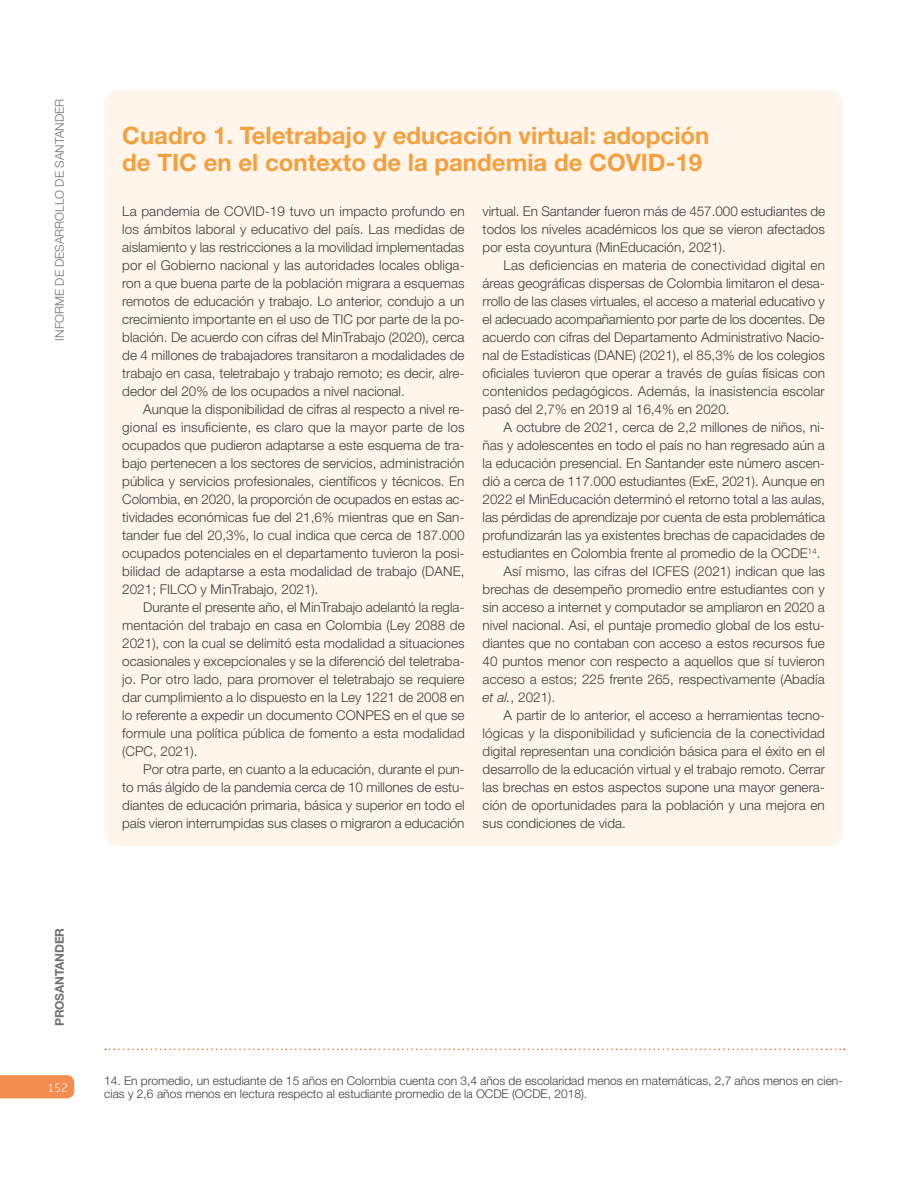
<style>
.page{position:relative;width:915px;height:1191px;background:#fff}
.page>*{position:absolute;margin:0;border:0;box-sizing:border-box;transform-origin:0 0}
.t1{font:700 24px/27px "Helvetica Neue";color:#f59f3d}
.t2{font:300 13.5px/18px "Helvetica Neue LT Std";color:#3c3c3b;text-align:justify}
.t3{font:300 13.5px/18px "Helvetica Neue";color:#3c3c3b;text-align:justify}
.t4{font:200 13.5px "Conduit ITC Std";color:#fff}
.t5{font:300 12px/13.2px "Helvetica Neue";color:#3c3c3b}
.t6{font:300 12px "Helvetica Neue";color:#706f6f}
.t7{font:700 12px "Helvetica Neue";letter-spacing:-.01em;color:#706f6f}
.s1{font-style:italic}
</style>
<div class="page">
<div style="left:0;top:1075px;width:74px;height:23px;background:#f28c4f"></div>
<div style="left:104px;top:90px;width:738px;height:756px;background:#fff5eb;border-radius:15px"></div>
<svg style="left:105px;top:1048px;width:739px;height:2px"></svg>
<p class="t6" style="left:52px;top:340px;width:243px;rotate:-90deg">INFORME DE DESARROLLO DE SANTANDER</p>
<h1 class="t1" style="left:122px;top:121px;width:588px">Cuadro 1. Teletrabajo y educación virtual: adopción de TIC en el contexto de la pandemia de COVID-19</h1>
<p class="t3" style="left:122px;top:202px;width:344px">La pandemia de COVID-19 tuvo un impacto profundo en los ámbitos laboral y educativo del país. Las medidas de aislamiento y las restricciones a la movilidad implementadas por el Gobierno nacional y las autoridades locales obliga&shy;ron a que buena parte de la población migrara a esquemas remotos de educación y trabajo. Lo anterior, condujo a un crecimiento importante en el uso de TIC por parte de la po&shy;blación. De acuerdo con cifras del MinTrabajo (2020), cerca de 4 millones de trabajadores transitaron a modalidades de trabajo en casa, teletrabajo y trabajo remoto; es decir, alre&shy;dedor del 20% de los ocupados a nivel nacional.</p>
<p class="t2" style="left:122px;top:400px;width:344px;text-indent:21px">Aunque la disponibilidad de cifras al respecto a nivel re&shy;gional es insuficiente, es claro que la mayor parte de los ocupados que pudieron adaptarse a este esquema de tra&shy;bajo pertenecen a los sectores de servicios, administración pública y servicios profesionales, científicos y técnicos. En Colombia, en 2020, la proporción de ocupados en estas ac&shy;tividades económicas fue del 21,6% mientras que en San&shy;tander fue del 20,3%, lo cual indica que cerca de 187.000 ocupados potenciales en el departamento tuvieron la posi&shy;bilidad de adaptarse a esta modalidad de trabajo (DANE, 2021; FILCO y MinTrabajo, 2021).</p>
<p class="t2" style="left:122px;top:598px;width:344px;text-indent:21px">Durante el presente año, el MinTrabajo adelantó la regla&shy;mentación del trabajo en casa en Colombia (Ley 2088 de 2021), con la cual se delimitó esta modalidad a situaciones ocasionales y excepcionales y se la diferenció del teletraba&shy;jo. Por otro lado, para promover el teletrabajo se requiere dar cumplimiento a lo dispuesto en la Ley 1221 de 2008 en lo referente a expedir un documento CONPES en el que se formule una política pública de fomento a esta modalidad (CPC, 2021).</p>
<p class="t2" style="left:122px;top:760px;width:343px;text-indent:21px">Por otra parte, en cuanto a la educación, durante el pun&shy;to más álgido de la pandemia cerca de 10 millones de estu&shy;diantes de educación primaria, básica y superior en todo el país vieron interrumpidas sus clases o migraron a educación</p>
<p class="t2" style="left:482px;top:202px;width:344px">virtual. En Santander fueron más de 457.000 estudiantes de todos los niveles académicos los que se vieron afectados por esta coyuntura (MinEducación, 2021).</p>
<p class="t2" style="left:482px;top:256px;width:344px;text-indent:21px">Las deficiencias en materia de conectividad digital en áreas geográficas dispersas de Colombia limitaron el desa&shy;rrollo de las clases virtuales, el acceso a material educativo y el adecuado acompañamiento por parte de los docentes. De acuerdo con cifras del Departamento Administrativo Nacio&shy;nal de Estadísticas (DANE) (2021), el 85,3% de los colegios oficiales tuvieron que operar a través de guías físicas con contenidos pedagógicos. Además, la inasistencia escolar pasó del 2,7% en 2019 al 16,4% en 2020.</p>
<p class="t2" style="left:503px;top:418px;width:323px">A octubre de 2021, cerca de 2,2 millones de niños, ni-</p>
<p class="t2" style="left:482px;top:436px;width:344px">ñas y adolescentes en todo el país no han regresado aún a</p>
<p class="t2" style="left:482px;top:454px;width:344px">la educación presencial. En Santander este número ascen-</p>
<p class="t2" style="left:482px;top:472px;width:343px">dió a cerca de 117.000 estudiantes (ExE, 2021). Aunque en</p>
<p class="t2" style="left:482px;top:490px;width:344px">2022 el MinEducación determinó el retorno total a las aulas,</p>
<p class="t2" style="left:482px;top:508px;width:344px">las pérdidas de aprendizaje por cuenta de esta problemática</p>
<p class="t2" style="left:482px;top:526px;width:344px">profundizarán las ya existentes brechas de capacidades de</p>
<p class="t2" style="left:482px;top:544px;width:339px">estudiantes en Colombia frente al promedio de la OCDE<sup>14</sup>.</p>
<p class="t2" style="left:503px;top:562px;width:323px">Así mismo, las cifras del ICFES (2021) indican que las</p>
<p class="t2" style="left:482px;top:580px;width:343px">brechas de desempeño promedio entre estudiantes con y</p>
<p class="t2" style="left:482px;top:598px;width:343px">sin acceso a internet y computador se ampliaron en 2020 a</p>
<p class="t2" style="left:482px;top:616px;width:344px">nivel nacional. Así, el puntaje promedio global de los estu-</p>
<p class="t2" style="left:482px;top:634px;width:343px">diantes que no contaban con acceso a estos recursos fue</p>
<p class="t2" style="left:482px;top:652px;width:343px">40 puntos menor con respecto a aquellos que sí tuvieron</p>
<p class="t2" style="left:482px;top:670px;width:343px">acceso a estos; 225 frente 265, respectivamente (Abadía</p>
<p class="t2" style="left:482px;top:688px;width:74px"><span class="s1">et al.</span>, 2021).</p>
<p class="t2" style="left:503px;top:706px;width:323px">A partir de lo anterior, el acceso a herramientas tecno-</p>
<p class="t2" style="left:482px;top:724px;width:344px">lógicas y la disponibilidad y suficiencia de la conectividad</p>
<p class="t2" style="left:482px;top:742px;width:344px">digital representan una condición básica para el éxito en el</p>
<p class="t2" style="left:482px;top:760px;width:344px">desarrollo de la educación virtual y el trabajo remoto. Cerrar</p>
<p class="t2" style="left:482px;top:778px;width:344px">las brechas en estos aspectos supone una mayor genera-</p>
<p class="t2" style="left:482px;top:796px;width:343px">ción de oportunidades para la población y una mejora en</p>
<p class="t2" style="left:482px;top:814px;width:145px">sus condiciones de vida.</p>
<p class="t7" style="left:52px;top:1026px;width:100px;rotate:-90deg">PROSANTANDER</p>
<p class="t4" style="left:47px;top:1079px;width:22px">152</p>
<p class="t5" style="left:104px;top:1074px;width:739px">14. En promedio, un estudiante de 15 años en Colombia cuenta con 3,4 años de escolaridad menos en matemáticas, 2,7 años menos en cien&shy;cias y 2,6 años menos en lectura respecto al estudiante promedio de la OCDE (OCDE, 2018).</p>
</div>
